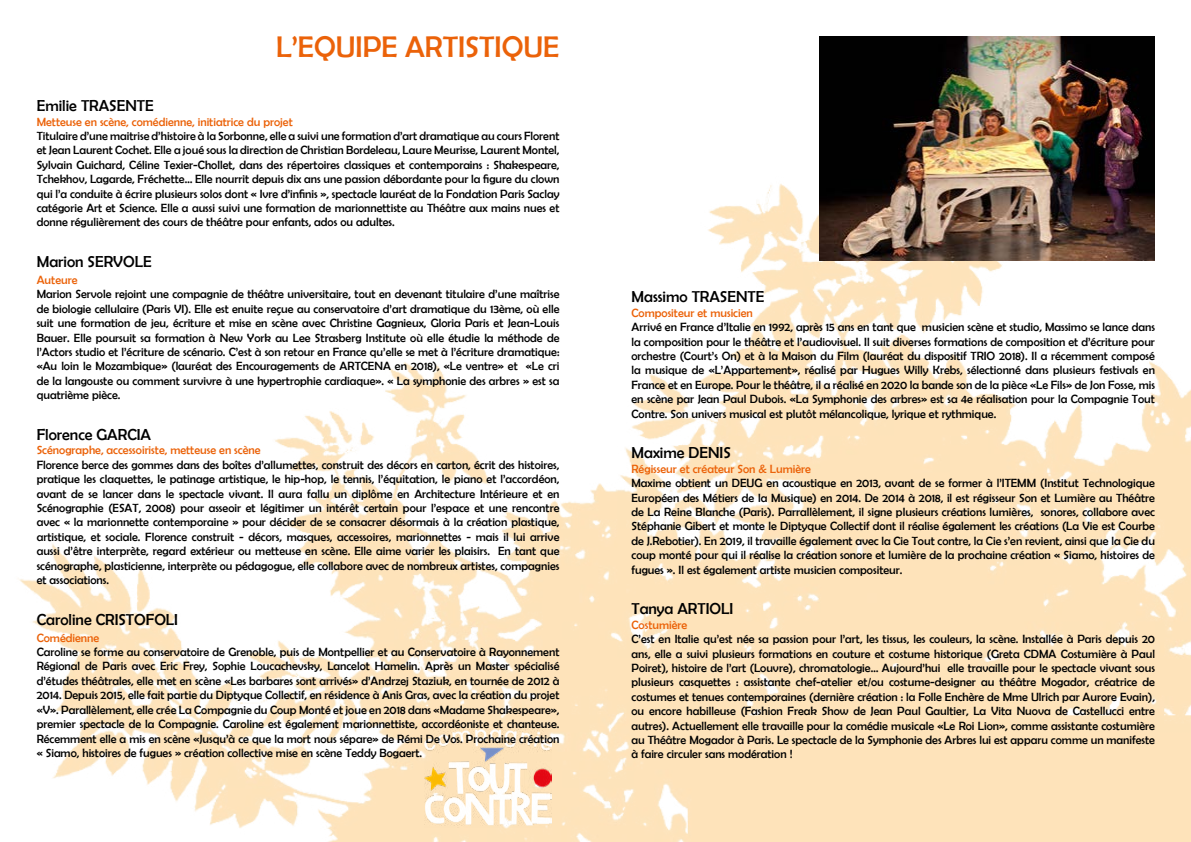
<style>
.page{position:relative;width:1191px;height:842px;background:#fff}
.page>*{position:absolute;margin:0;border:0;box-sizing:border-box;transform-origin:0 0}
.t1{font:30px "Berlin Sans FB";color:#eb6209}
.t2{font:16px "Berlin Sans FB";color:#000}
.t3{font:12px/14.4px "Berlin Sans FB";color:#000;text-align:justify}
.t4{font:12px "Berlin Sans FB";color:#eb6209}
</style>
<div class="page">
<img style="left:19px;top:154px;width:1171px;height:688px">
<img style="left:424px;top:730px;width:127px;height:97px">
<img style="left:820px;top:36px;width:335px;height:225px">
<h1 class="t1" style="left:276px;top:30px;width:285px">L’EQUIPE ARTISTIQUE</h1>
<h2 class="t2" style="left:37px;top:97px;width:118px">Emilie TRASENTE</h2>
<p class="t4" style="left:37px;top:115px;width:257px">Metteuse en scène, comédienne, initiatrice du projet</p>
<p class="t3" style="left:37px;top:129px;width:524px">Titulaire d’une maitrise d’histoire à la Sorbonne, elle a suivi une formation d’art dramatique au cours Florent et Jean Laurent Cochet. Elle a joué sous la direction de Christian Bordeleau, Laure Meurisse, Laurent Montel, Sylvain Guichard, Céline Texier-Chollet, dans des répertoires classiques et contemporains : Shakespeare, Tchekhov, Lagarde, Fréchette… Elle nourrit depuis dix ans une passion débordante pour la figure du clown qui l’a conduite à écrire plusieurs solos dont « Ivre d’infinis », spectacle lauréat de la Fondation Paris Saclay catégorie Art et Science. Elle a aussi suivi une formation de marionnettiste au Théâtre aux mains nues et donne régulièrement des cours de théâtre pour enfants, ados ou adultes.</p>
<h2 class="t2" style="left:37px;top:253px;width:116px">Marion SERVOLE</h2>
<p class="t4" style="left:37px;top:273px;width:42px">Auteure</p>
<p class="t3" style="left:37px;top:287px;width:524px">Marion Servole rejoint une compagnie de théâtre universitaire, tout en devenant titulaire d’une maîtrise de biologie cellulaire (Paris VI). Elle est enuite reçue au conservatoire d’art dramatique du 13ème, où elle suit une formation de jeu, écriture et mise en scène avec Christine Gagnieux, Gloria Paris et Jean-Louis Bauer. Elle poursuit sa formation à New York au Lee Strasberg Institute où elle étudie la méthode de l’Actors studio et l’écriture de scénario. C’est à son retour en France qu’elle se met à l’écriture dramatique: «Au loin le Mozambique» (lauréat des Encouragements de ARTCENA en 2018), «Le ventre» et «Le cri de la langouste ou comment survivre à une hypertrophie cardiaque». « La symphonie des arbres » est sa quatrième pièce.</p>
<h2 class="t2" style="left:37px;top:426px;width:116px">Florence GARCIA</h2>
<p class="t4" style="left:37px;top:444px;width:225px">Scénographe, accessoiriste, metteuse en scène</p>
<p class="t3" style="left:37px;top:457px;width:524px">Florence berce des gommes dans des boîtes d’allumettes, construit des décors en carton, écrit des histoires, pratique les claquettes, le patinage artistique, le hip-hop, le tennis, l’équitation, le piano et l’accordéon, avant de se lancer dans le spectacle vivant. Il aura fallu un diplôme en Architecture Intérieure et en Scénographie (ESAT, 2008) pour asseoir et légitimer un intérêt certain pour l’espace et une rencontre avec « la marionnette contemporaine » pour décider de se consacrer désormais à la création plastique, artistique, et sociale. Florence construit - décors, masques, accessoires, marionnettes - mais il lui arrive aussi d’être interprète, regard extérieur ou metteuse en scène. Elle aime varier les plaisirs. En tant que scénographe, plasticienne, interprète ou pédagogue, elle collabore avec de nombreux artistes, compagnies et associations.</p>
<h2 class="t2" style="left:37px;top:610px;width:143px">Caroline CRISTOFOLI</h2>
<p class="t4" style="left:37px;top:631px;width:64px">Comédienne</p>
<p class="t3" style="left:37px;top:645px;width:524px">Caroline se forme au conservatoire de Grenoble, puis de Montpellier et au Conservatoire à Rayonnement Régional de Paris avec Eric Frey, Sophie Loucachevsky, Lancelot Hamelin. Après un Master spécialisé d’études théâtrales, elle met en scène «Les barbares sont arrivés» d’Andrzej Staziuk, en tournée de 2012 à 2014. Depuis 2015, elle fait partie du Diptyque Collectif, en résidence à Anis Gras, avec la création du projet «V». Parallèlement, elle crée La Compagnie du Coup Monté et joue en 2018 dans «Madame Shakespeare», premier spectacle de la Compagnie. Caroline est également marionnettiste, accordéoniste et chanteuse.<br>Récemment elle a mis en scène «Jusqu’à ce que la mort nous sépare» de Rémi De Vos. Prochaine création « Siamo, histoires de fugues » création collective mise en scène Teddy Bogaert.</p>
<h2 class="t2" style="left:631px;top:288px;width:134px">Massimo TRASENTE</h2>
<p class="t4" style="left:631px;top:306px;width:123px">Compositeur et musicien</p>
<p class="t3" style="left:631px;top:320px;width:525px">Arrivé en France d’Italie en 1992, après 15 ans en tant que musicien scène et studio, Massimo se lance dans la composition pour le théâtre et l’audiovisuel. Il suit diverses formations de composition et d’écriture pour orchestre (Court’s On) et à la Maison du Film (lauréat du dispositif TRIO 2018). Il a récemment composé la musique de «L’Appartement», réalisé par Hugues Willy Krebs, sélectionné dans plusieurs festivals en France et en Europe. Pour le théâtre, il a réalisé en 2020 la bande son de la pièce «Le Fils» de Jon Fosse, mis en scène par Jean Paul Dubois. «La Symphonie des arbres» est sa 4e réalisation pour la Compagnie Tout Contre. Son univers musical est plutôt mélancolique, lyrique et rythmique.</p>
<h2 class="t2" style="left:631px;top:444px;width:101px">Maxime DENIS</h2>
<p class="t4" style="left:631px;top:462px;width:181px">Régisseur et créateur Son &amp; Lumière</p>
<p class="t3" style="left:631px;top:476px;width:525px">Maxime obtient un DEUG en acoustique en 2013, avant de se former à l’ITEMM (Institut Technologique Européen des Métiers de la Musique) en 2014. De 2014 à 2018, il est régisseur Son et Lumière au Théâtre de La Reine Blanche (Paris). Parrallèlement, il signe plusieurs créations lumières, sonores, collabore avec Stéphanie Gibert et monte le Diptyque Collectif dont il réalise également les créations (La Vie est Courbe de J.Rebotier). En 2019, il travaille également avec la Cie Tout contre, la Cie s’en revient, ainsi que la Cie du coup monté pour qui il réalise la création sonore et lumière de la prochaine création « Siamo, histoires de fugues ». Il est également artiste musicien compositeur.</p>
<h2 class="t2" style="left:631px;top:600px;width:103px">Tanya ARTIOLI</h2>
<p class="t4" style="left:631px;top:618px;width:57px">Costumière</p>
<p class="t3" style="left:631px;top:632px;width:525px">C’est en Italie qu’est née sa passion pour l’art, les tissus, les couleurs, la scène. Installée à Paris depuis 20 ans, elle a suivi plusieurs formations en couture et costume historique (Greta CDMA Costumière à Paul Poiret), histoire de l’art (Louvre), chromatologie… Aujourd’hui elle travaille pour le spectacle vivant sous plusieurs casquettes : assistante chef-atelier et/ou costume-designer au théâtre Mogador, créatrice de costumes et tenues contemporaines (dernière création : la Folle Enchère de Mme Ulrich par Aurore Evain), ou encore habilleuse (Fashion Freak Show de Jean Paul Gaultier, La Vita Nuova de Castellucci entre autres). Actuellement elle travaille pour la comédie musicale «Le Roi Lion», comme assistante costumière au Théâtre Mogador à Paris. Le spectacle de la Symphonie des Arbres lui est apparu comme un manifeste à faire circuler sans modération !</p>
</div>
